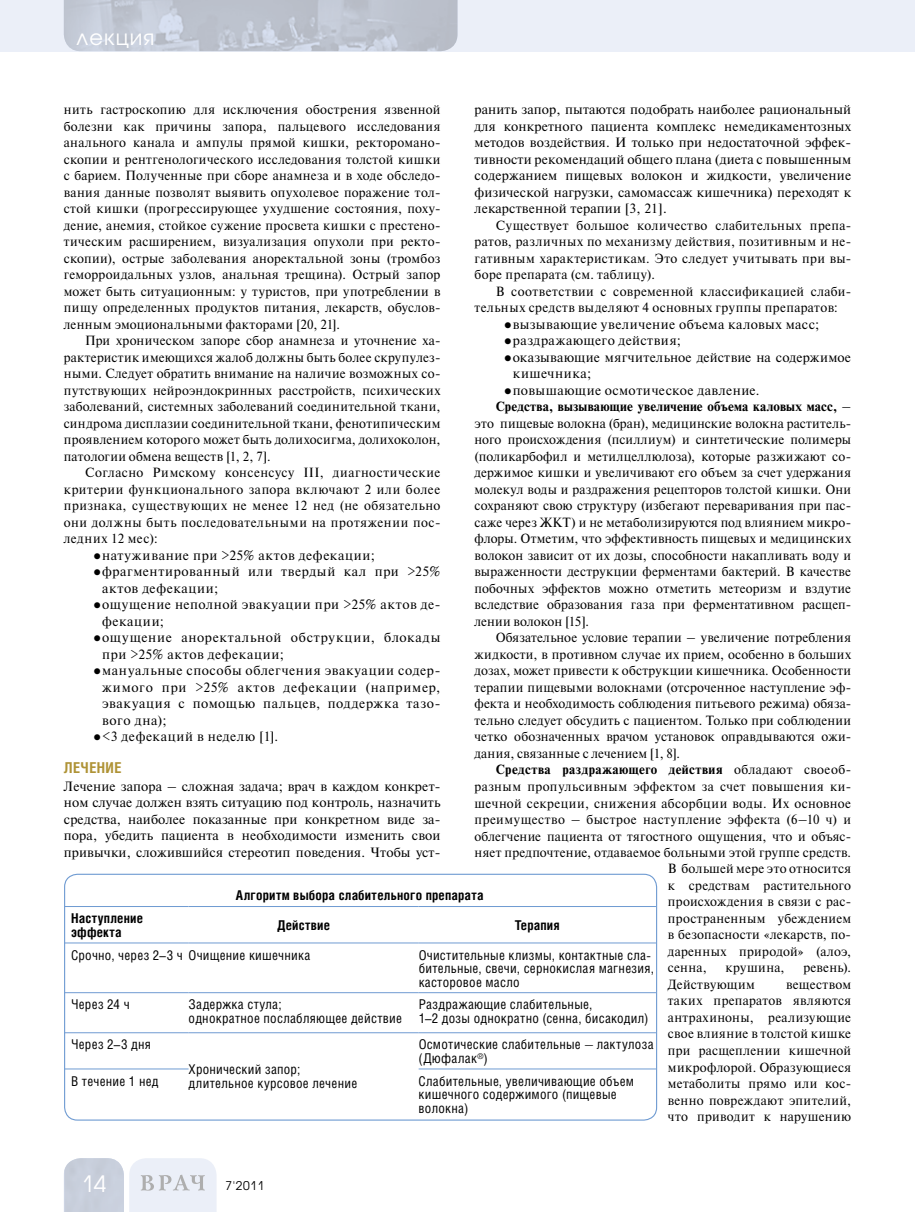
<style>
.page{position:relative;width:915px;height:1212px;background:#fff}
.page>*{position:absolute;margin:0;border:0;box-sizing:border-box;transform-origin:0 0}
.t1{font:22.5px "Avant Garde Gothic C";color:#fff}
.t2{font:21px "Avant Garde Gothic C";letter-spacing:.05em;color:#fff}
.t3{font:700 15px "Helios Cond";color:#af9336}
.t4{font:13.5px/16.5px "Newton C";letter-spacing:.03em;color:#000;text-align:justify}
.t5{font:13.5px/13.5px "Helios Cond";letter-spacing:.02em;color:#000}
.t6{font:13.5px/16.5px "Newton C";letter-spacing:.05em;color:#000}
.t7{font:700 13.5px/13.5px "Helios Cond";letter-spacing:.015em;color:#000}
.t8{font:13.5px/16.5px "Newton C";letter-spacing:.055em;color:#000}
.t9{font:13.35px/16.5px "Newton C";letter-spacing:.025em;color:#000;text-align:justify}
.t10{font:12px "Avant Garde Gothic C";color:#000}
.s1{font-weight:700}
.s2{font-family:"Newton C";font-size:13.35px}
</style>
<div class="page">
<div style="left:0;top:0;width:914px;height:51px;background:#ebeff8"></div>
<svg style="left:64px;top:1158px;width:152px;height:54px;background:#dce0ea"></svg>
<img style="left:64px;top:0;width:393px;height:51px">
<hr style="left:914px;top:0;width:1px;height:51px;background:#ebeff8">
<div style="left:64px;top:874px;width:593px;height:246px;border:1px solid #6f9bd2;border-radius:13px"></div>
<hr style="left:65px;top:906px;width:123px;height:1px;background:#6f9bd2">
<hr style="left:188px;top:906px;width:230px;height:1px;background:#6f9bd2">
<hr style="left:418px;top:906px;width:237px;height:1px;background:#6f9bd2">
<hr style="left:65px;top:942px;width:123px;height:1px;background:#6f9bd2">
<hr style="left:188px;top:942px;width:230px;height:1px;background:#6f9bd2">
<hr style="left:418px;top:942px;width:237px;height:1px;background:#6f9bd2">
<hr style="left:65px;top:992px;width:123px;height:1px;background:#6f9bd2">
<hr style="left:188px;top:992px;width:230px;height:1px;background:#6f9bd2">
<hr style="left:418px;top:992px;width:237px;height:1px;background:#6f9bd2">
<hr style="left:65px;top:1032px;width:123px;height:1px;background:#6f9bd2">
<hr style="left:188px;top:1032px;width:230px;height:1px;background:#6f9bd2">
<hr style="left:418px;top:1032px;width:237px;height:1px;background:#6f9bd2">
<hr style="left:65px;top:1068px;width:123px;height:1px;background:#6f9bd2">
<hr style="left:418px;top:1068px;width:237px;height:1px;background:#6f9bd2">
<h2 class="t2" style="left:77px;top:25px;width:79px">лекция</h2>
<p class="t4" style="left:474px;top:101px;width:378px">ранить запор, пытаются подобрать наиболее рациональный для конкретного пациента комплекс немедикаментозных методов воздействия. И только при недостаточной эффек&shy;тивности рекомендаций общего плана (диета с повышенным содержанием пищевых волокон и жидкости, увеличение физической нагрузки, самомассаж кишечника) переходят к лекарственной терапии [3, 21].</p>
<p class="t9" style="left:474px;top:217px;width:378px;text-indent:21px">Существует большое количество слабительных препа&shy;ратов, различных по механизму действия, позитивным и не&shy;гативным характеристикам. Это следует учитывать при вы&shy;боре препарата (см. таблицу).</p>
<p class="t9" style="left:474px;top:283px;width:378px;text-indent:21px">В соответствии с современной классификацией слаби&shy;тельных средств выделяют 4 основных группы препаратов:</p>
<p class="t4" style="left:504px;top:316px;width:316px">•вызывающие увеличение объема каловых масс;</p>
<p class="t4" style="left:504px;top:332px;width:178px">•раздражающего действия;</p>
<p class="t4" style="left:512px;top:349px;width:340px;text-indent:-9px">•оказывающие мягчительное действие на содержимое кишечника;</p>
<p class="t4" style="left:504px;top:382px;width:256px">•повышающие осмотическое давление.</p>
<p class="t9" style="left:474px;top:399px;width:378px;text-indent:21px"><span class="s1">Средства, вызывающие увеличение объема каловых масс,</span> – это пищевые волокна (бран), медицинские волокна раститель&shy;ного происхождения (псиллиум) и синтетические полимеры (поликарбофил и метилцеллюлоза), которые разжижают со&shy;держимое кишки и увеличивают его объем за счет удержания молекул воды и раздражения рецепторов толстой кишки. Они сохраняют свою структуру (избегают переваривания при пас&shy;саже через ЖКТ) и не метаболизируются под влиянием микро&shy;флоры. Отметим, что эффективность пищевых и медицинских волокон зависит от их дозы, способности накапливать воду и выраженности деструкции ферментами бактерий. В качестве побочных эффектов можно отметить метеоризм и вздутие вследствие образования газа при ферментативном расщеп&shy;лении волокон [15].</p>
<p class="t9" style="left:474px;top:630px;width:378px;text-indent:21px">Обязательное условие терапии – увеличение потребления жидкости, в противном случае их прием, особенно в больших дозах, может привести к обструкции кишечника. Особенности терапии пищевыми волокнами (отсроченное наступление эф&shy;фекта и необходимость соблюдения питьевого режима) обяза&shy;тельно следует обсудить с пациентом. Только при соблюдении четко обозначенных врачом установок оправдываются ожи&shy;дания, связанные с лечением [1, 8].</p>
<p class="t9" style="left:474px;top:762px;width:378px;text-indent:21px"><span class="s1">Средства раздражающего действия</span> обладают своеоб&shy;разным пропульсивным эффектом за счет повышения ки&shy;шечной секреции, снижения абсорбции воды. Их основное преимущество – быстрое наступление эффекта (6–10 ч) и облегчение пациента от тягостного ощущения, что и объяс&shy;няет предпочтение, отдаваемое больными этой группе средств.</p>
<p class="t7" style="left:236px;top:888px;width:249px">Алгоритм выбора слабительного препарата</p>
<p class="t9" style="left:64px;top:102px;width:378px;text-align:left">нить гастроскопию для исключения обострения язвенной болезни как причины запора, пальцевого исследования анального канала и ампулы прямой кишки, ректоромано&shy;скопии и рентгенологического исследования толстой кишки с барием. Полученные при сборе анамнеза и в ходе обследо&shy;вания данные позволят выявить опухолевое поражение тол&shy;стой кишки (прогрессирующее ухудшение состояния, поху&shy;дение, анемия, стойкое сужение просвета кишки с престено&shy;тическим расширением, визуализация опухоли при ректо&shy;скопии), острые заболевания аноректальной зоны (тромбоз геморроидальных узлов, анальная трещина). Острый запор может быть ситуационным: у туристов, при употреблении в пищу определенных продуктов питания, лекарств, обуслов&shy;ленным эмоциональными факторами [20, 21].</p>
<p class="t9" style="left:64px;top:333px;width:378px;text-indent:21px">При хроническом запоре сбор анамнеза и уточнение ха&shy;рактеристик имеющихся жалоб должны быть более скрупулез&shy;ными. Следует обратить внимание на наличие возможных со&shy;путствующих нейроэндокринных расстройств, психических заболеваний, системных заболеваний соединительной ткани, синдрома дисплазии соединительной ткани, фенотипическим проявлением которого может быть долихосигма, долихоколон, патологии обмена веществ [1, 2, 7].</p>
<p class="t9" style="left:64px;top:465px;width:378px;text-indent:21px">Согласно Римскому консенсусу III, диагностические критерии функционального запора включают 2 или более признака, существующих не менее 12 нед (не обязательно они должны быть последовательными на протяжении пос&shy;ледних 12 мес):</p>
<p class="t6" style="left:94px;top:547px;width:283px">•натуживание при &gt;25% актов дефекации;</p>
<p class="t6" style="left:102px;top:563px;width:340px;text-indent:-9px">•фрагментированный или твердый кал при &gt;25% актов дефекации;</p>
<p class="t6" style="left:102px;top:596px;width:340px;text-indent:-9px">•ощущение неполной эвакуации при &gt;25% актов де&shy;фекации;</p>
<p class="t8" style="left:102px;top:629px;width:340px;text-indent:-9px">•ощущение аноректальной обструкции, блокады при &gt;25% актов дефекации;</p>
<p class="t4" style="left:102px;top:662px;width:340px;text-indent:-9px">•мануальные способы облегчения эвакуации содер&shy;жимого при &gt;25% актов дефекации (например, эвакуация с помощью пальцев, поддержка тазо&shy;вого дна);</p>
<p class="t4" style="left:94px;top:728px;width:186px">•&lt;3 дефекаций в неделю [1].</p>
<p class="t3" style="left:64px;top:758px;width:19px">Лечение</p>
<p class="t4" style="left:64px;top:778px;width:378px">Лечение запора – сложная задача; врач в каждом конкрет&shy;ном случае должен взять ситуацию под контроль, назначить средства, наиболее показанные при конкретном виде за&shy;пора, убедить пациента в необходимости изменить свои привычки, сложившийся стереотип поведения. Чтобы уст-</p>
<p class="t9" style="left:667px;top:861px;width:185px">В большей мере это относится к средствам растительного происхождения в связи с рас&shy;пространенным убеждением в безопасности «лекарств, по&shy;даренных природой» (алоэ, сенна,</p>
<p class="t7" style="left:71px;top:911px;width:73px">Наступление эффекта</p>
<p class="t7" style="left:277px;top:918px;width:54px">Действие</p>
<p class="t7" style="left:514px;top:918px;width:47px">Терапия</p>
<p class="t5" style="left:71px;top:948px;width:240px">Срочно, через 2–3 ч Очищение кишечника</p>
<p class="t5" style="left:418px;top:948px;width:237px">Очистительные клизмы, контактные сла&shy;бительные, свечи, сернокислая магнезия, касторовое масло</p>
<p class="t5" style="left:71px;top:997px;width:60px">Через 24 ч</p>
<p class="t5" style="left:188px;top:997px;width:215px">Задержка стула;<br>однократное послабляющее действие</p>
<p class="t5" style="left:418px;top:997px;width:231px">Раздражающие слабительные,<br>1–2 дозы однократно (сенна, бисакодил)</p>
<p class="t5" style="left:71px;top:1038px;width:81px">Через 2–3 дня</p>
<p class="t5" style="left:188px;top:1062px;width:170px">Хронический запор; длительное курсовое лечение</p>
<p class="t9" style="left:725px;top:960px;width:60px">крушина,</p>
<p class="t9" style="left:803px;top:960px;width:49px">ревень).</p>
<p class="t9" style="left:667px;top:976px;width:89px">Действующим</p>
<p class="t9" style="left:667px;top:976px;width:185px;text-indent:118px">веществом таких препаратов являются антрахиноны, реализующие свое влияние в толстой кишке при расщеплении кишечной микрофлорой. Образующиеся метаболиты прямо или кос&shy;венно повреждают эпителий, что приводит к нарушению</p>
<p class="t5" style="left:418px;top:1038px;width:236px">Осмотические слабительные <span class="s2">–</span> лактулоза (Дюфалак<sup>®</sup>)</p>
<p class="t5" style="left:71px;top:1074px;width:89px">В течение 1 нед</p>
<p class="t5" style="left:418px;top:1074px;width:217px">Слабительные, увеличивающие объем кишечного содержимого (пищевые волокна)</p>
<h1 class="t1" style="left:81px;top:1170px;width:26px">14</h1>
<p class="t10" style="left:225px;top:1179px;width:40px">7'2011</p>
</div>
